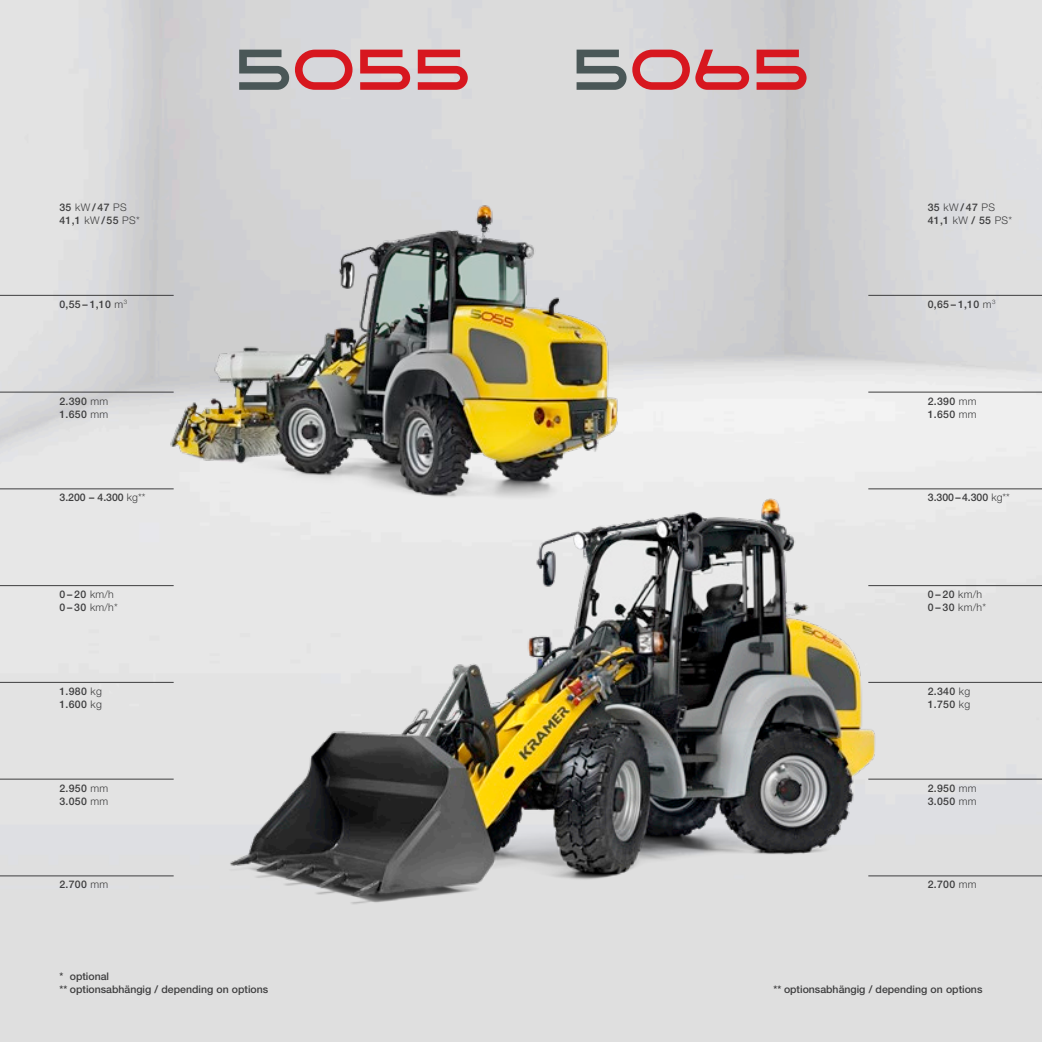
<style>
.page{position:relative;width:1042px;height:1042px;background:#fff}
.page>*{position:absolute;margin:0;border:0;box-sizing:border-box;transform-origin:0 0}
.t1{font:61.25px "Wacker Neuson";letter-spacing:-.025em;color:#d7171f}
.t2{font:500 10.5px/13.1px "Helvetica Neue LTW1 G";color:#3e3e3f}
.t3{font:300 10.5px/13.1px "Helvetica Neue LTW1 G";color:#3e3e3f}
.s1{color:#4a5757}
.s2{font-weight:300}
.s3{font-weight:500}
</style>
<div class="page">
<img style="left:164px;top:184px;width:485px;height:364px">
<img style="left:211px;top:426px;width:684px;height:562px">
<hr style="left:0;top:295px;width:174px;height:1px;background:#3e3e3f">
<hr style="left:0;top:392px;width:174px;height:1px;background:#3e3e3f">
<hr style="left:0;top:488px;width:174px;height:1px;background:#3e3e3f">
<hr style="left:0;top:585px;width:174px;height:1px;background:#3e3e3f">
<hr style="left:0;top:682px;width:174px;height:1px;background:#3e3e3f">
<hr style="left:0;top:779px;width:174px;height:1px;background:#3e3e3f">
<hr style="left:0;top:875px;width:174px;height:1px;background:#3e3e3f">
<hr style="left:868px;top:295px;width:174px;height:1px;background:#3e3e3f">
<hr style="left:868px;top:392px;width:174px;height:1px;background:#3e3e3f">
<hr style="left:868px;top:488px;width:174px;height:1px;background:#3e3e3f">
<hr style="left:868px;top:585px;width:174px;height:1px;background:#3e3e3f">
<hr style="left:868px;top:682px;width:174px;height:1px;background:#3e3e3f">
<hr style="left:868px;top:779px;width:174px;height:1px;background:#3e3e3f">
<hr style="left:868px;top:875px;width:174px;height:1px;background:#3e3e3f">
<h1 class="t1" style="left:234px;top:41px;width:239px"><span class="s1">5</span>055</h1>
<h1 class="t1" style="left:571px;top:41px;width:241px"><span class="s1">5</span>065</h1>
<p class="t2" style="left:60px;top:201px;width:82px">35 <span class="s2">kW</span> / 47 <span class="s2">PS<br></span>41,1 <span class="s2">kW</span> /55 <span class="s2">PS*</span></p>
<p class="t2" style="left:928px;top:201px;width:86px">35 <span class="s2">kW</span> / 47 <span class="s2">PS<br></span>41,1 <span class="s2">kW</span> / 55 <span class="s2">PS*</span></p>
<p class="t2" style="left:60px;top:297px;width:69px">0,55 – 1,10 <span class="s2">m</span><sup>3</sup></p>
<p class="t2" style="left:928px;top:297px;width:69px">0,65 – 1,10 <span class="s2">m</span><sup>3</sup></p>
<p class="t2" style="left:60px;top:394px;width:50px">2.390 <span class="s2">mm<br></span>1.650 <span class="s2">mm</span></p>
<p class="t2" style="left:928px;top:394px;width:50px">2.390 <span class="s2">mm<br></span>1.650 <span class="s2">mm</span></p>
<p class="t2" style="left:60px;top:491px;width:87px">3.200 – 4.300 <span class="s2">kg**</span></p>
<p class="t2" style="left:928px;top:491px;width:84px">3.300–4.300 <span class="s2">kg**</span></p>
<p class="t3" style="left:60px;top:588px;width:60px"><span class="s3">0 – 20</span> km/h<br><span class="s3">0 – 30</span> km/h*</p>
<p class="t3" style="left:928px;top:588px;width:60px"><span class="s3">0 – 20</span> km/h<br><span class="s3">0 – 30</span> km/h*</p>
<p class="t2" style="left:60px;top:684px;width:44px">1.980 <span class="s2">kg<br></span>1.600 <span class="s2">kg</span></p>
<p class="t2" style="left:928px;top:684px;width:44px">2.340 <span class="s2">kg<br></span>1.750 <span class="s2">kg</span></p>
<p class="t2" style="left:60px;top:781px;width:50px">2.950 <span class="s2">mm<br></span>3.050 <span class="s2">mm</span></p>
<p class="t2" style="left:928px;top:781px;width:50px">2.950 <span class="s2">mm<br></span>3.050 <span class="s2">mm</span></p>
<p class="t2" style="left:60px;top:878px;width:50px">2.700 <span class="s2">mm</span></p>
<p class="t2" style="left:928px;top:878px;width:50px">2.700 <span class="s2">mm</span></p>
<p class="t2" style="left:60px;top:969px;width:210px">* optional<br>** optionsabhängig / depending on options</p>
<p class="t2" style="left:773px;top:983px;width:210px">** optionsabhängig / depending on options</p>
</div>
